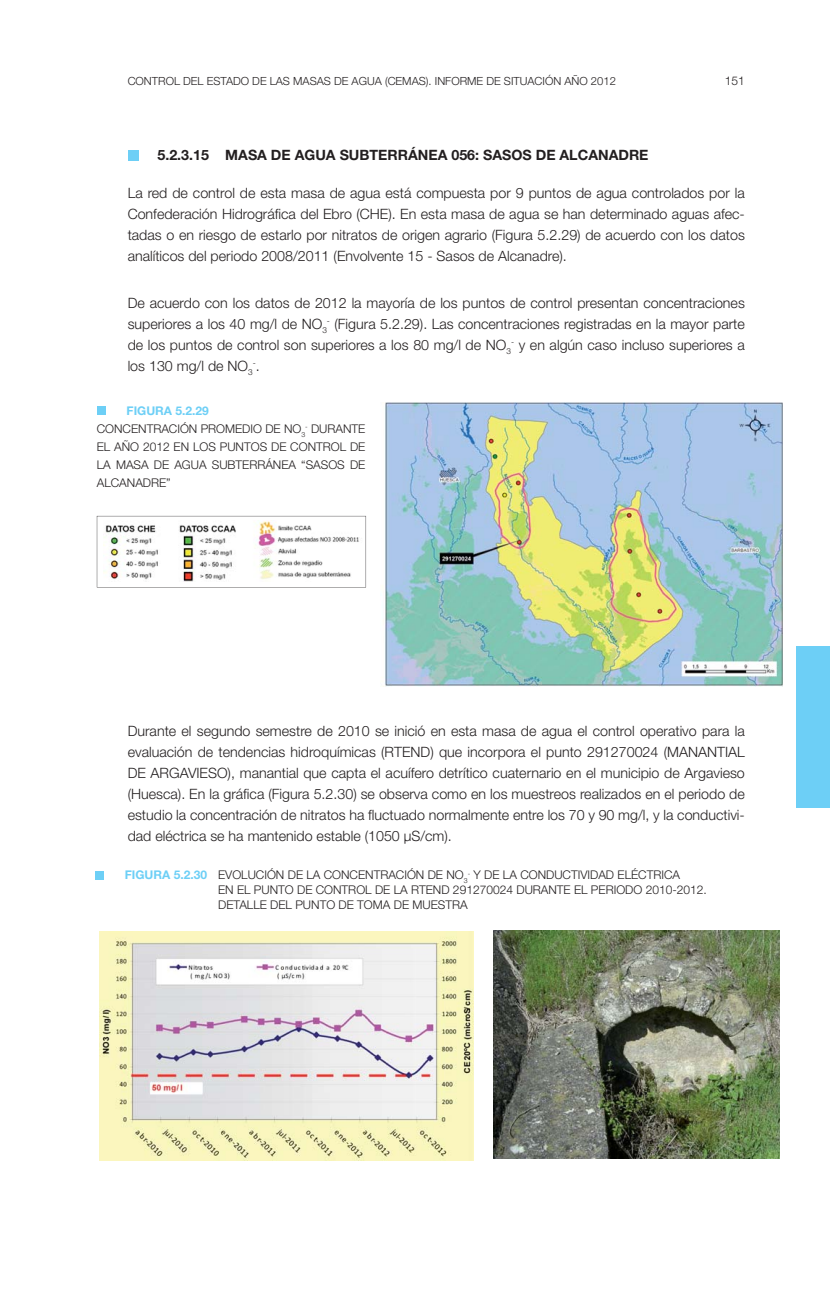
<style>
.page{position:relative;width:830px;height:1297px;background:#fff}
.page>*{position:absolute;margin:0;border:0;box-sizing:border-box;transform-origin:0 0}
.t1{font:300 14.25px/21px "Helvetica Neue";color:#231f20;text-align:justify}
.t2{font:700 14.25px "Helvetica Neue";color:#231f20}
.t3{font:300 12px/18px "Helvetica Neue";color:#231f20}
.t4{font:300 11.25px "Helvetica Neue";color:#231f20}
.t5{font:300 8.25px "Helvetica Neue";color:#231f20}
.s1{font-size:14.25px}
.s2{font-weight:700;color:#6dcff6}
</style>
<div class="page">
<div style="left:795px;top:646px;width:34px;height:162px;background:#6dcff6"></div>
<div style="left:128px;top:150px;width:10px;height:11px;background:#6dcff6"></div>
<div style="left:97px;top:406px;width:8px;height:9px;background:#6dcff6"></div>
<svg style="left:97px;top:516px;width:269px;height:71px"></svg>
<img style="left:382px;top:402px;width:400px;height:284px">
<div style="left:95px;top:871px;width:8px;height:8px;background:#6dcff6"></div>
<img style="left:99px;top:931px;width:374px;height:229px">
<img style="left:493px;top:931px;width:286px;height:227px">
<p class="t4" style="left:128px;top:77px;width:489px">CONTROL DEL ESTADO DE LAS MASAS DE AGUA (CEMAS). INFORME DE SITUACIÓN AÑO 2012</p>
<p class="t3" style="left:724px;top:73px;width:22px">151</p>
<p class="t2" style="left:157px;top:150px;width:492px">5.2.3.15 MASA DE AGUA SUBTERRÁNEA 056: SASOS DE ALCANADRE</p>
<p class="t1" style="left:128px;top:184px;width:618px">La red de control de esta masa de agua está compuesta por 9 puntos de agua controlados por la Confederación Hidrográfica del Ebro (CHE). En esta masa de agua se han determinado aguas afec&shy;tadas o en riesgo de estarlo por nitratos de origen agrario (Figura 5.2.29) de acuerdo con los datos analíticos del periodo 2008/2011 (Envolvente 15 - Sasos de Alcanadre).</p>
<p class="t1" style="left:128px;top:293px;width:618px">De acuerdo con los datos de 2012 la mayoría de los puntos de control presentan concentraciones superiores a los 40 mg/l de NO<sub>3</sub><sup>-</sup> (Figura 5.2.29). Las concentraciones registradas en la mayor parte de los puntos de control son superiores a los 80 mg/l de NO<sub>3</sub><sup>-</sup> y en algún caso incluso superiores a los 130 mg/l de NO<sub>3</sub></p>
<p class="t5" style="left:253px;top:360px;width:9px">-<span class="s1">.</span></p>
<p class="t3" style="left:97px;top:403px;width:270px;text-indent:30px"><span class="s2">FIGURA 5.2.29<br></span>CONCENTRACIÓN PROMEDIO DE NO<sub>3</sub><sup>-</sup> DURANTE<br>EL AÑO 2012 EN LOS PUNTOS DE CONTROL DE<br>LA MASA DE AGUA SUBTERRÁNEA “SASOS DE<br>ALCANADRE”</p>
<p class="t1" style="left:128px;top:722px;width:618px">Durante el segundo semestre de 2010 se inició en esta masa de agua el control operativo para la evaluación de tendencias hidroquímicas (RTEND) que incorpora el punto 291270024 (MANANTIAL DE ARGAVIESO), manantial que capta el acuífero detrítico cuaternario en el municipio de Argavieso (Huesca). En la gráfica (Figura 5.2.30) se observa como en los muestreos realizados en el periodo de estudio la concentración de nitratos ha fluctuado normalmente entre los 70 y 90 mg/l, y la conductivi&shy;dad eléctrica se ha mantenido estable (1050 µS/cm).</p>
<p class="t3" style="left:218px;top:869px;width:490px;line-height:15px;text-indent:-93px"><span class="s2">FIGURA 5.2.30</span> EVOLUCIÓN DE LA CONCENTRACIÓN DE NO<sub>3</sub><sup>-</sup> Y DE LA CONDUCTIVIDAD ELÉCTRICA<br>EN EL PUNTO DE CONTROL DE LA RTEND 291270024 DURANTE EL PERIODO 2010-2012.<br>DETALLE DEL PUNTO DE TOMA DE MUESTRA</p>
</div>
